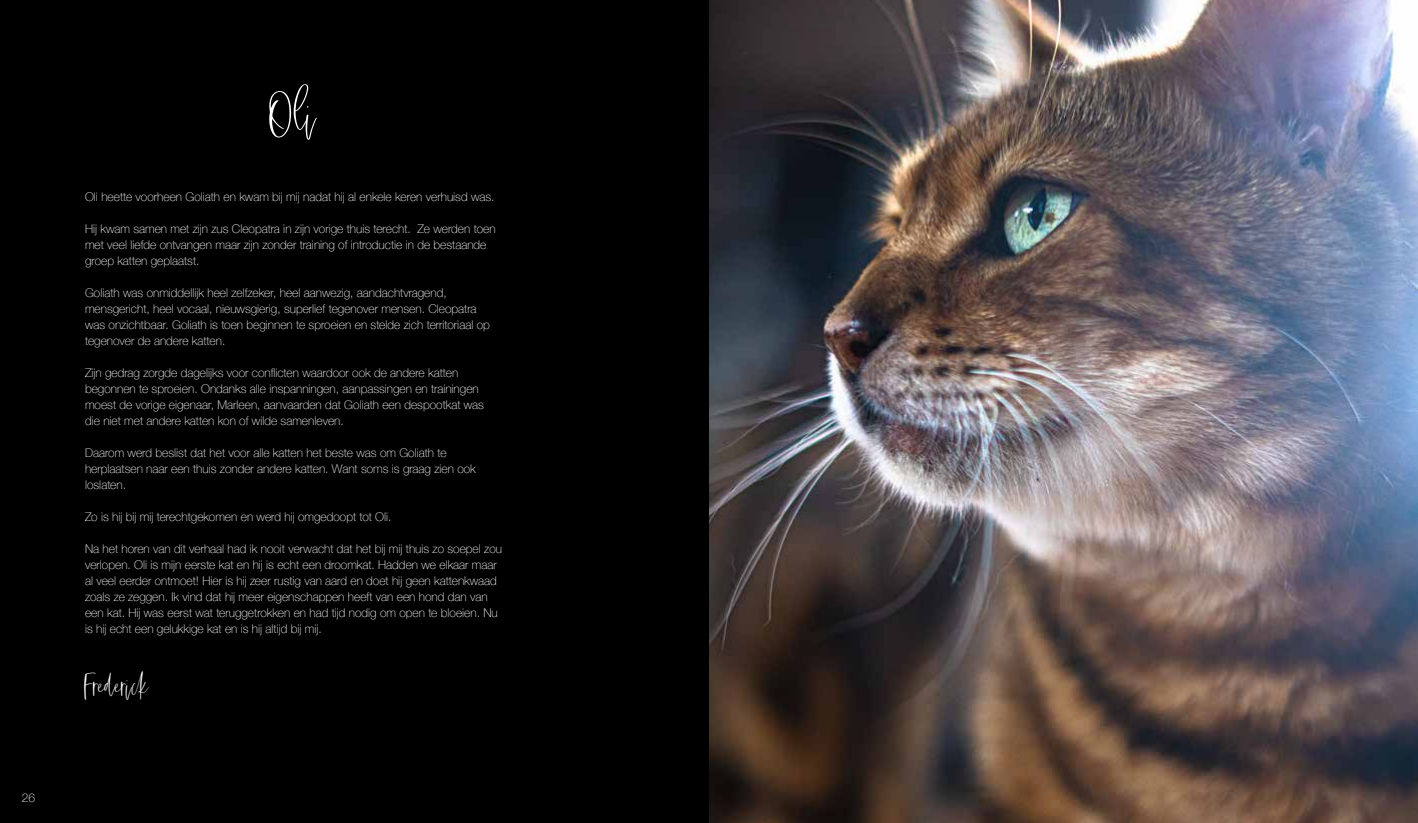
<style>
.page{position:relative;width:1418px;height:823px;background:#fff}
.page>*{position:absolute;margin:0;border:0;box-sizing:border-box;transform-origin:0 0}
.t1{font:69px "Esther Alt";color:#fff}
.t2{font:40px "Esther Alt";color:#fff}
.t3{font:100 12px/16px "Helvetica Neue";color:#fff}
</style>
<div class="page">
<div style="left:0;top:0;width:1417px;height:822px;background:#000"></div>
<img style="left:709px;top:0;width:708px;height:822px">
<p class="t3" style="left:22px;top:789px;width:15px">26</p>
<h1 class="t1" style="left:270px;top:65px;width:47px">Oli</h1>
<p class="t3" style="left:85px;top:188px;width:411px">Oli heette voorheen Goliath en kwam bij mij nadat hij al enkele keren verhuisd was.</p>
<p class="t3" style="left:85px;top:220px;width:412px">Hij kwam samen met zijn zus Cleopatra in zijn vorige thuis terecht. Ze werden toen met veel liefde ontvangen maar zijn zonder training of introductie in de bestaande groep katten geplaatst.</p>
<p class="t3" style="left:85px;top:284px;width:406px">Goliath was onmiddellijk heel zelfzeker, heel aanwezig, aandachtvragend, mensgericht, heel vocaal, nieuwsgierig, superlief tegenover mensen. Cleopatra was onzichtbaar. Goliath is toen beginnen te sproeien en stelde zich territoriaal op tegenover de andere katten.</p>
<p class="t3" style="left:85px;top:364px;width:400px">Zijn gedrag zorgde dagelijks voor conflicten waardoor ook de andere katten begonnen te sproeien. Ondanks alle inspanningen, aanpassingen en trainingen moest de vorige eigenaar, Marleen, aanvaarden dat Goliath een despootkat was die niet met andere katten kon of wilde samenleven.</p>
<p class="t3" style="left:85px;top:444px;width:392px">Daarom werd beslist dat het voor alle katten het beste was om Goliath te herplaatsen naar een thuis zonder andere katten. Want soms is graag zien ook loslaten.</p>
<p class="t3" style="left:85px;top:508px;width:308px">Zo is hij bij mij terechtgekomen en werd hij omgedoopt tot Oli.</p>
<p class="t3" style="left:85px;top:540px;width:418px">Na het horen van dit verhaal had ik nooit verwacht dat het bij mij thuis zo soepel zou verlopen. Oli is mijn eerste kat en hij is echt een droomkat. Hadden we elkaar maar al veel eerder ontmoet! Hier is hij zeer rustig van aard en doet hij geen kattenkwaad zoals ze zeggen. Ik vind dat hij meer eigenschappen heeft van een hond dan van een kat. Hij was eerst wat teruggetrokken en had tijd nodig om open te bloeien. Nu is hij echt een gelukkige kat en is hij altijd bij mij.</p>
<h2 class="t2" style="left:85px;top:655px;width:66px">Frederick</h2>
</div>
